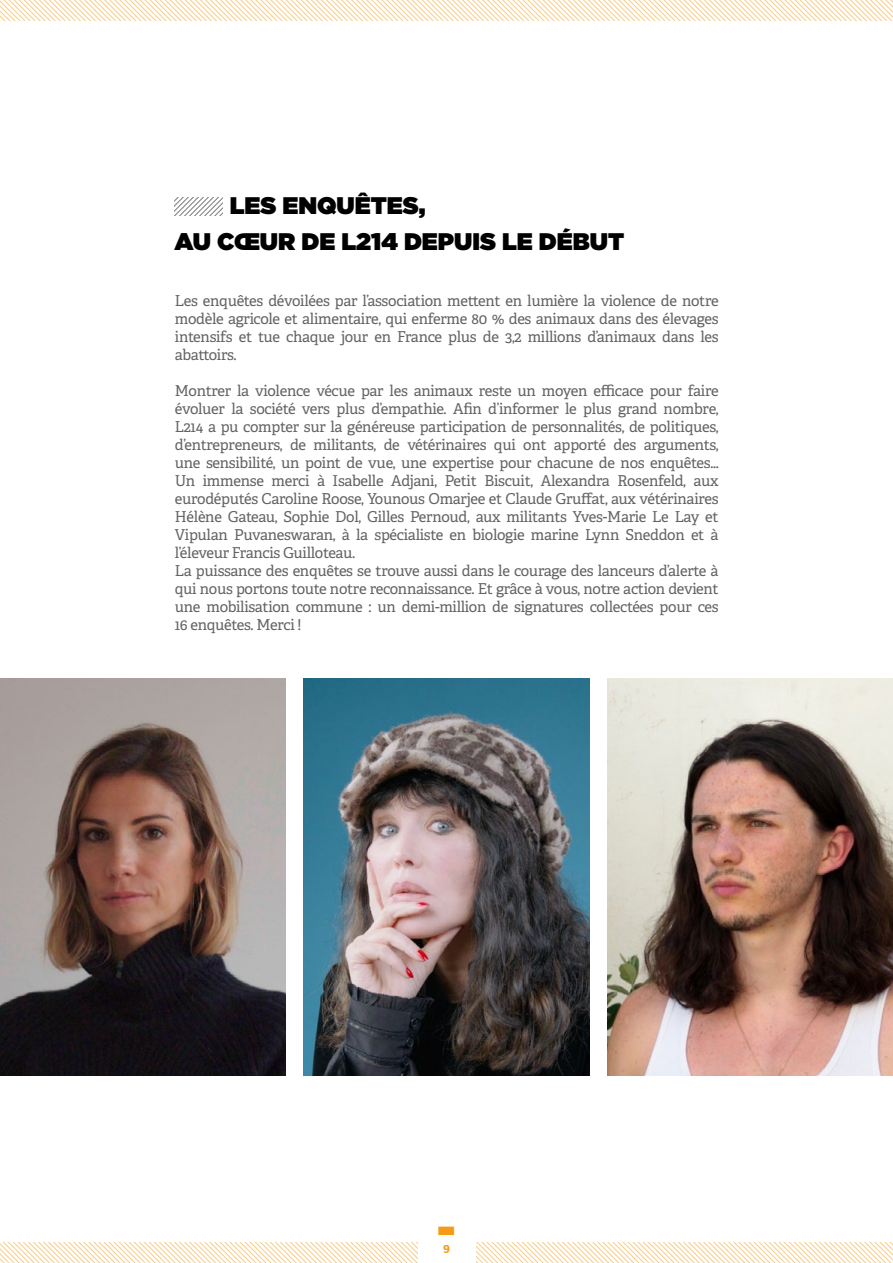
<style>
.page{position:relative;width:893px;height:1263px;background:#fff}
.page>*{position:absolute;margin:0;border:0;box-sizing:border-box;transform-origin:0 0}
.t1{font:900 45px "Gotham";color:#f59b15}
.t2{font:900 24px/36px "Gotham";color:#000}
.t3{font:15px/18px "Adelle";letter-spacing:-.02em;color:#646363;text-align:justify}
.t4{font:700 12px "Adelle";color:#f59b15}
</style>
<div class="page">
<svg style="left:0;top:0;width:893px;height:21px"></svg>
<svg style="left:0;top:1243px;width:893px;height:20px"></svg>
<div style="left:418px;top:1218px;width:57px;height:44px;background:#fff"></div>
<svg style="left:174px;top:198px;width:48px;height:18px"></svg>
<img style="left:0;top:678px;width:285px;height:398px">
<img style="left:304px;top:678px;width:285px;height:398px">
<img style="left:608px;top:678px;width:285px;height:398px">
<h2 class="t2" style="left:174px;top:187px;width:451px;text-indent:55px">LES ENQUÊTES,<br>AU CŒUR DE L214 DEPUIS LE DÉBUT</h2>
<p class="t3" style="left:175px;top:292px;width:545px">Les enquêtes dévoilées par l’association mettent en lumière la violence de notre modèle agricole et alimentaire, qui enferme 80 % des animaux dans des élevages intensifs et tue chaque jour en France plus de 3,2 millions d’animaux dans les abattoirs.</p>
<p class="t3" style="left:175px;top:382px;width:545px;text-align:left">Montrer la violence vécue par les animaux reste un moyen efficace pour faire évoluer la société vers plus d’empathie. Afin d’informer le plus grand nombre, L214 a pu compter sur la généreuse participation de personnalités, de politiques, d’entrepreneurs, de militants, de vétérinaires qui ont apporté des arguments, une sensibilité, un point de vue, une expertise pour chacune de nos enquêtes… Un immense merci à Isabelle Adjani, Petit Biscuit, Alexandra Rosenfeld, aux eurodéputés Caroline Roose, Younous Omarjee et Claude Gruffat, aux vétérinaires Hélène Gateau, Sophie Dol, Gilles Pernoud, aux militants Yves-Marie Le Lay et Vipulan Puvaneswaran, à la spécialiste en biologie marine Lynn Sneddon et à l’éleveur Francis Guilloteau.<br>La puissance des enquêtes se trouve aussi dans le courage des lanceurs d’alerte à qui nous portons toute notre reconnaissance. Et grâce à vous, notre action devient une mobilisation commune : un demi-million de signatures collectées pour ces 16 enquêtes. Merci !</p>
<h1 class="t1" style="left:437px;top:1197px;width:20px">-</h1>
<p class="t4" style="left:443px;top:1240px;width:8px">9</p>
</div>
